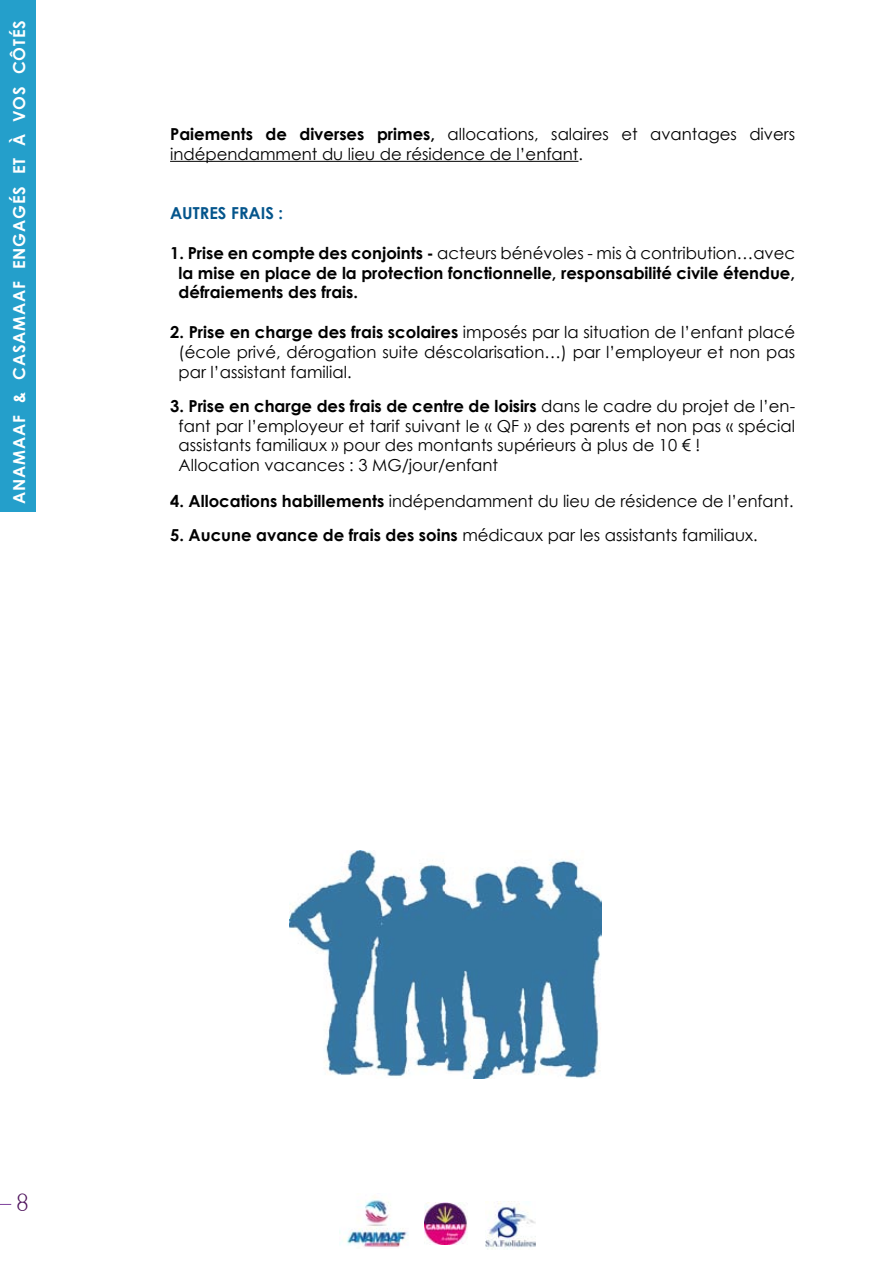
<style>
.page{position:relative;width:893px;height:1263px;background:#fff}
.page>*{position:absolute;margin:0;border:0;box-sizing:border-box;transform-origin:0 0}
.t1{font:25.5px "London MM";color:#4e135c}
.t2{font:16.5px/19.8px "Century Gothic";color:#000}
.t3{font:700 16.5px/19.8px "Century Gothic";color:#000;text-align:justify}
.t4{font:700 16.5px "Century Gothic";letter-spacing:.05em;color:#fff}
.t5{font:700 16.5px "Century Gothic";color:#04558c}
.s1{font-weight:700}
.s2{font-weight:400}
</style>
<div class="page">
<div style="left:0;top:0;width:35px;height:512px;background:#249fcb"></div>
<img style="left:339px;top:1196px;width:70px;height:52px">
<img style="left:424px;top:1202px;width:44px;height:42px">
<img style="left:486px;top:1201px;width:50px;height:48px">
<hr style="left:170px;top:161px;width:408px;height:1px;background:#000">
<img style="left:290px;top:850px;width:312px;height:228px">
<p class="t4" style="left:7px;top:504px;width:485px;rotate:-90deg">ANAMAAF &amp; CASAMAAF ENGAGÉS ET À VOS CÔTÉS</p>
<p class="t2" style="left:170px;top:124px;width:627px"><span class="s1">Paiements de diverses primes,</span> allocations, salaires et avantages divers indépendamment du lieu de résidence de l’enfant.</p>
<p class="t5" style="left:170px;top:201px;width:115px">AUTRES FRAIS :</p>
<p class="t3" style="left:179px;top:242px;width:618px;text-indent:-8px">1. Prise en compte des conjoints - <span class="s2">acteurs bénévoles - mis à contribution…avec </span>la mise en place de la protection fonctionnelle, responsabilité civile étendue, défraiements des frais.</p>
<p class="t2" style="left:179px;top:322px;width:618px;text-align:justify;text-indent:-8px"><span class="s1">2. Prise en charge des frais scolaires</span> imposés par la situation de l’enfant placé (école privé, dérogation suite déscolarisation…) par l’employeur et non pas par l’assistant familial.</p>
<p class="t2" style="left:179px;top:396px;width:618px;text-indent:-9px"><span class="s1">3. Prise en charge des frais de centre de loisirs</span> dans le cadre du projet de l’en&shy;fant par l’employeur et tarif suivant le « QF » des parents et non pas « spécial assistants familiaux » pour des montants supérieurs à plus de 10 € !<br>Allocation vacances : 3 MG/jour/enfant</p>
<p class="t2" style="left:170px;top:491px;width:625px"><span class="s1">4. Allocations habillements</span> indépendamment du lieu de résidence de l’enfant.</p>
<p class="t2" style="left:170px;top:525px;width:589px"><span class="s1">5. Aucune avance de frais des soins</span> médicaux par les assistants familiaux.</p>
<h1 class="t1" style="left:16px;top:1187px;width:14px">8</h1>
</div>
